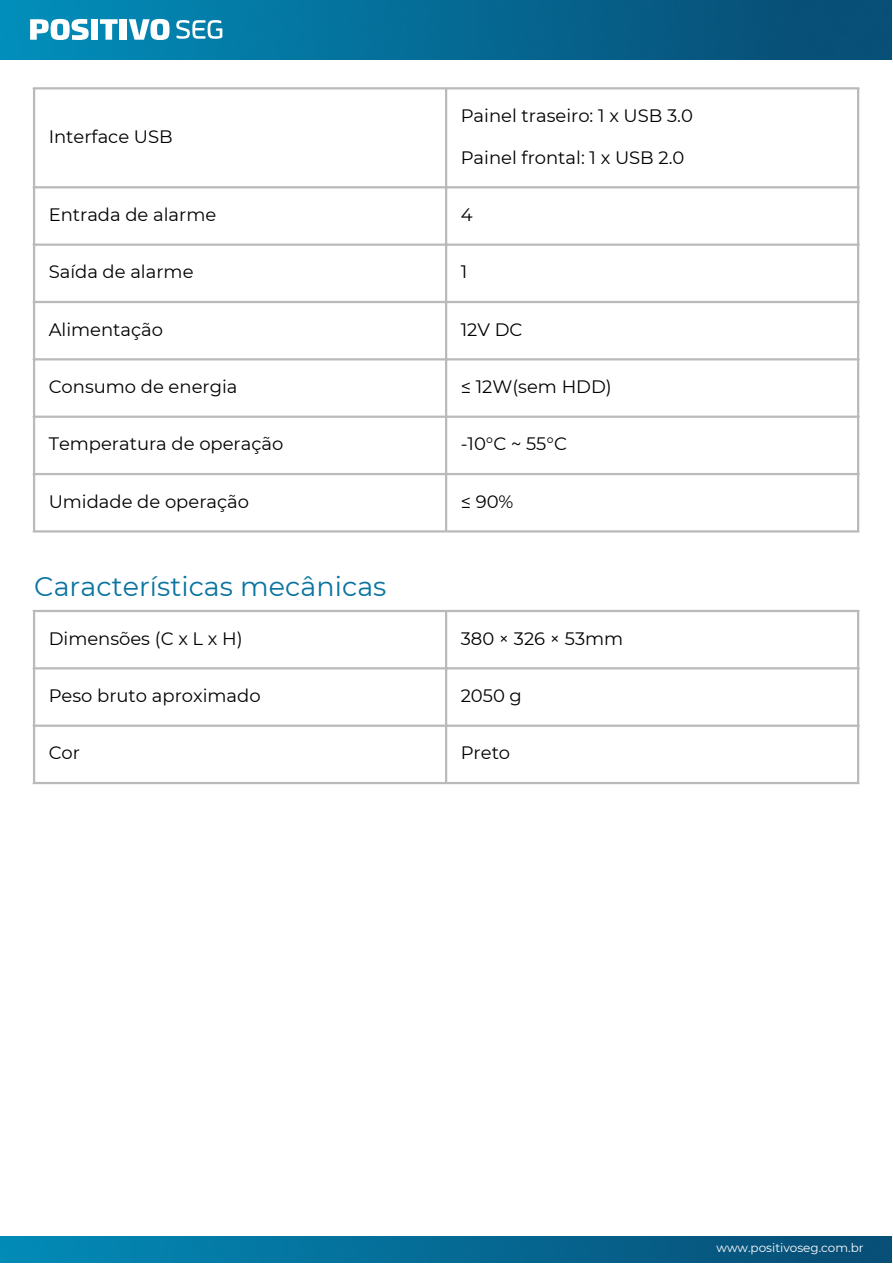
<style>
.page{position:relative;width:893px;height:1264px;background:#fff}
.page>*{position:absolute;margin:0;border:0;box-sizing:border-box;transform-origin:0 0}
.t1{font:27px "Montserrat";color:#0a74a0}
.t2{font:18px "Montserrat";color:#000}
.t3{font:12px "Montserrat";color:#fff}
</style>
<div class="page">
<img style="left:0;top:0;width:891px;height:60px">
<img style="left:0;top:1236px;width:891px;height:26px">
<svg style="left:30px;top:19px;width:59px;height:21px"></svg>
<div style="left:91px;top:19px;width:7px;height:21px;background:#fff"></div>
<svg style="left:100px;top:19px;width:18px;height:21px"></svg>
<div style="left:120px;top:19px;width:7px;height:21px;background:#fff"></div>
<svg style="left:129px;top:19px;width:40px;height:21px"></svg>
<svg style="left:176px;top:20px;width:46px;height:19px"></svg>
<hr style="left:33px;top:89px;width:2px;height:441px;background:#bababa">
<hr style="left:445px;top:89px;width:2px;height:441px;background:#bababa">
<hr style="left:857px;top:89px;width:2px;height:441px;background:#bababa">
<hr style="left:33px;top:87px;width:826px;height:2px;background:#bababa">
<hr style="left:33px;top:186px;width:826px;height:2px;background:#bababa">
<hr style="left:33px;top:243px;width:826px;height:3px;background:#bababa">
<hr style="left:33px;top:301px;width:826px;height:2px;background:#bababa">
<hr style="left:33px;top:358px;width:826px;height:2px;background:#bababa">
<hr style="left:33px;top:415px;width:826px;height:3px;background:#bababa">
<hr style="left:33px;top:473px;width:826px;height:2px;background:#bababa">
<hr style="left:33px;top:530px;width:826px;height:2px;background:#bababa">
<hr style="left:33px;top:612px;width:2px;height:170px;background:#bababa">
<hr style="left:445px;top:612px;width:2px;height:170px;background:#bababa">
<hr style="left:857px;top:612px;width:2px;height:170px;background:#bababa">
<hr style="left:33px;top:610px;width:826px;height:2px;background:#bababa">
<hr style="left:33px;top:667px;width:826px;height:2px;background:#bababa">
<hr style="left:33px;top:724px;width:826px;height:2px;background:#bababa">
<hr style="left:33px;top:782px;width:826px;height:2px;background:#bababa">
<p class="t2" style="left:49px;top:126px;width:126px">Interface USB</p>
<p class="t2" style="left:460px;top:105px;width:234px">Painel traseiro: 1 x USB 3.0</p>
<p class="t2" style="left:460px;top:146px;width:225px">Painel frontal: 1 x USB 2.0</p>
<p class="t2" style="left:49px;top:204px;width:169px">Entrada de alarme</p>
<p class="t2" style="left:460px;top:204px;width:13px">4</p>
<p class="t2" style="left:49px;top:261px;width:146px">Saída de alarme</p>
<p class="t2" style="left:460px;top:261px;width:8px">1</p>
<p class="t2" style="left:49px;top:318px;width:116px">Alimentação</p>
<p class="t2" style="left:460px;top:318px;width:63px">12V DC</p>
<p class="t2" style="left:49px;top:375px;width:190px">Consumo de energia</p>
<p class="t2" style="left:460px;top:375px;width:153px">≤ 12W(sem HDD)</p>
<p class="t2" style="left:49px;top:433px;width:236px">Temperatura de operação</p>
<p class="t2" style="left:460px;top:433px;width:108px">-10°C ~ 55°C</p>
<p class="t2" style="left:49px;top:490px;width:202px">Umidade de operação</p>
<p class="t2" style="left:460px;top:490px;width:54px">≤ 90%</p>
<p class="t1" style="left:34px;top:570px;width:354px">Características mecânicas</p>
<p class="t2" style="left:49px;top:627px;width:195px">Dimensões (C x L x H)</p>
<p class="t2" style="left:460px;top:627px;width:164px">380 × 326 × 53mm</p>
<p class="t2" style="left:49px;top:684px;width:213px">Peso bruto aproximado</p>
<p class="t2" style="left:460px;top:684px;width:63px">2050 g</p>
<p class="t2" style="left:49px;top:742px;width:33px">Cor</p>
<p class="t2" style="left:460px;top:742px;width:51px">Preto</p>
<p class="t3" style="left:716px;top:1240px;width:148px">www.positivoseg.com.br</p>
</div>
